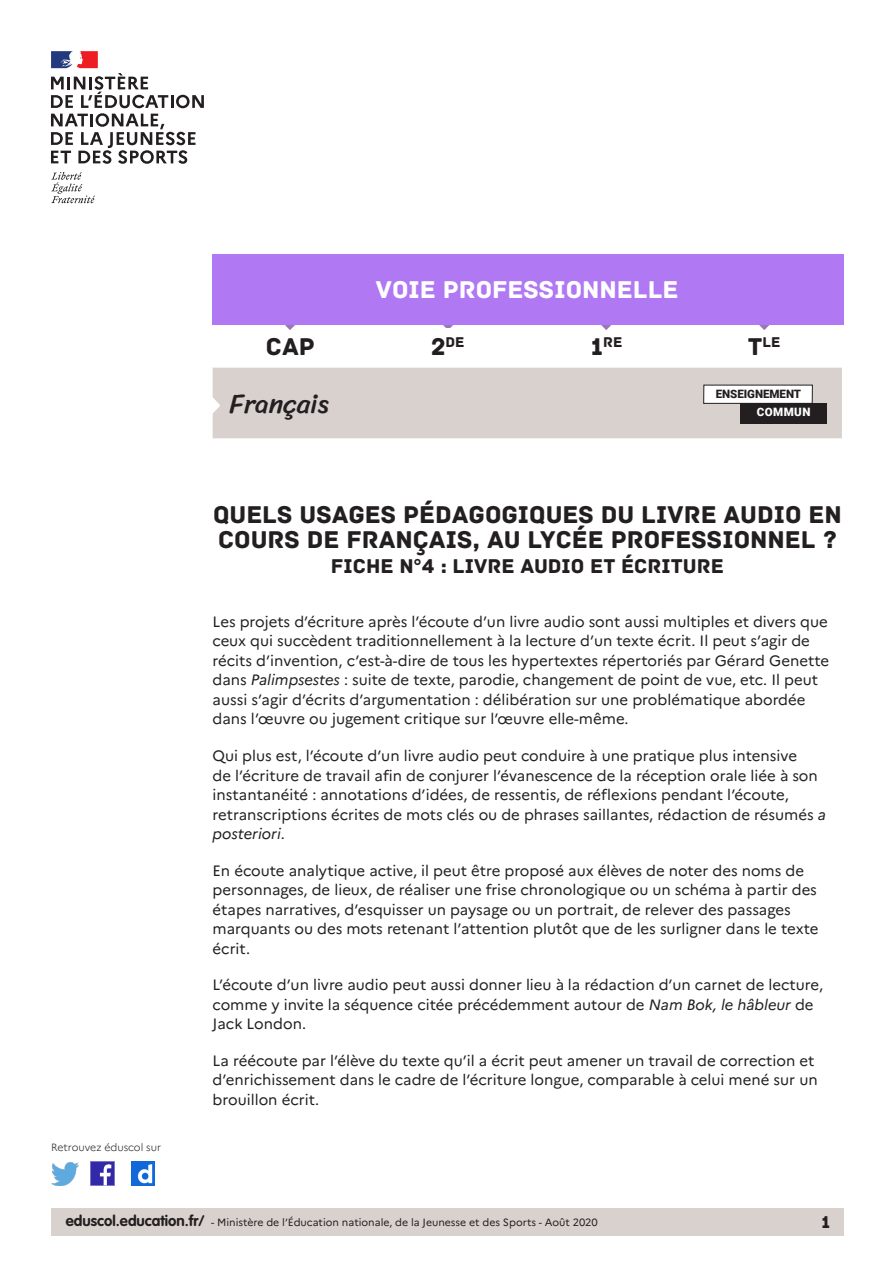
<style>
.page{position:relative;width:893px;height:1263px;background:#fff}
.page>*{position:absolute;margin:0;border:0;box-sizing:border-box;transform-origin:0 0}
.t1{font:27px "Sriracha";color:#231f20}
._01_titre_doc{font:25.5px/25.2px "Archive";color:#231f20}
.t2{font:25.5px "Archive";color:#fff}
._01_titre_doc-2{font:21px "Archive";color:#231f20}
.t3{font:18px "Archive";color:#231f20}
.Texte_courant{font:15px/19.5px "Marianne";color:#231f20}
.t4{font:14.85px "Archive";color:#231f20}
.t5{font:900 11.55px "Roboto";letter-spacing:-.005em;color:#231f20}
.t6{font:900 11.55px "Roboto";letter-spacing:.035em;color:#fff}
.t7{font:10.5px "Marianne";color:#231f20}
.t8{font:300 10.5px "Marianne";color:#231f20}
.s1{font-size:25.5px}
.s2{font-style:italic}
.s3{font-family:"VAG Rounded Std";font-weight:700;font-size:15px}
</style>
<div class="page">
<div style="left:51px;top:1209px;width:792px;height:27px;background:#d8d1ce"></div>
<img style="left:91px;top:1162px;width:23px;height:23px">
<img style="left:51px;top:1163px;width:28px;height:22px">
<img style="left:132px;top:1162px;width:22px;height:23px">
<svg style="left:443px;top:325px;width:10px;height:3px"></svg>
<svg style="left:601px;top:325px;width:10px;height:5px"></svg>
<svg style="left:759px;top:325px;width:11px;height:5px"></svg>
<svg style="left:285px;top:325px;width:10px;height:5px"></svg>
<div style="left:213px;top:254px;width:630px;height:71px;background:#b078f2"></div>
<div style="left:212px;top:368px;width:630px;height:70px;background:#d8d1ce"></div>
<div style="left:740px;top:403px;width:87px;height:20px;background:#231f20"></div>
<svg style="left:51px;top:172px;width:44px;height:31px"></svg>
<svg style="left:51px;top:51px;width:153px;height:113px"></svg>
<h2 class="_01_titre_doc" style="left:266px;top:334px;width:50px">CAP</h2>
<h1 class="t1" style="left:229px;top:388px;width:101px">Français</h1>
<h2 class="t2" style="left:376px;top:275px;width:304px">VOIE PROFESSIONNELLE</h2>
<p class="t4" style="left:431px;top:333px;width:35px"><span class="s1">2</span>DE</p>
<p class="t4" style="left:591px;top:333px;width:33px"><span class="s1">1</span>RE</p>
<p class="t4" style="left:748px;top:333px;width:34px"><span class="s1">T</span>LE</p>
<p class="t5" style="left:716px;top:386px;width:87px">ENSEIGNEMENT</p>
<p class="t6" style="left:757px;top:403px;width:55px">COMMUN</p>
<p class="_01_titre_doc" style="left:213px;top:502px;width:630px">QUELS USAGES PÉDAGOGIQUES DU LIVRE AUDIO EN<br>COURS DE FRANÇAIS, AU LYCÉE PROFESSIONNEL ?</p>
<p class="_01_titre_doc-2" style="left:331px;top:554px;width:395px">FICHE N°4 : LIVRE AUDIO ET ÉCRITURE</p>
<p class="t8" style="left:51px;top:1141px;width:112px">Retrouvez éduscol sur</p>
<p class="Texte_courant" style="left:213px;top:612px;width:618px">Les projets d’écriture après l’écoute d’un livre audio sont aussi multiples et divers que ceux qui succèdent traditionnellement à la lecture d’un texte écrit. Il peut s’agir de récits d’invention, c’est-à-dire de tous les hypertextes répertoriés par Gérard Genette dans <span class="s2">Palimpsestes</span> : suite de texte, parodie, changement de point de vue, etc. Il peut aussi s’agir d’écrits d’argumentation : délibération sur une problématique abordée dans l’œuvre ou jugement critique sur l’œuvre elle-même.</p>
<p class="Texte_courant" style="left:213px;top:746px;width:615px">Qui plus est, l’écoute d’un livre audio peut conduire à une pratique plus intensive<br>de l’écriture de travail afin de conjurer l’évanescence de la réception orale liée à son instantanéité : annotations d’idées, de ressentis, de réflexions pendant l’écoute, retranscriptions écrites de mots clés ou de phrases saillantes, rédaction de résumés <span class="s2">a posteriori</span>.</p>
<p class="Texte_courant" style="left:213px;top:860px;width:607px">En écoute analytique active, il peut être proposé aux élèves de noter des noms de personnages, de lieux, de réaliser une frise chronologique ou un schéma à partir des étapes narratives, d’esquisser un paysage ou un portrait, de relever des passages marquants ou des mots retenant l’attention plutôt que de les surligner dans le texte écrit.</p>
<p class="Texte_courant" style="left:213px;top:975px;width:612px">L’écoute d’un livre audio peut aussi donner lieu à la rédaction d’un carnet de lecture, comme y invite la séquence citée précédemment autour de <span class="s2">Nam Bok, le hâbleur</span> de<br>Jack London.</p>
<p class="Texte_courant" style="left:213px;top:1050px;width:607px">La réécoute par l’élève du texte qu’il a écrit peut amener un travail de correction et d’enrichissement dans le cadre de l’écriture longue, comparable à celui mené sur un brouillon écrit.</p>
<p class="t7" style="left:66px;top:1216px;width:533px"><span class="s3">eduscol.education.fr/</span> - Ministère de l’Éducation nationale, de la Jeunesse et des Sports - Août 2020</p>
<p class="t3" style="left:821px;top:1211px;width:10px">1</p>
</div>
